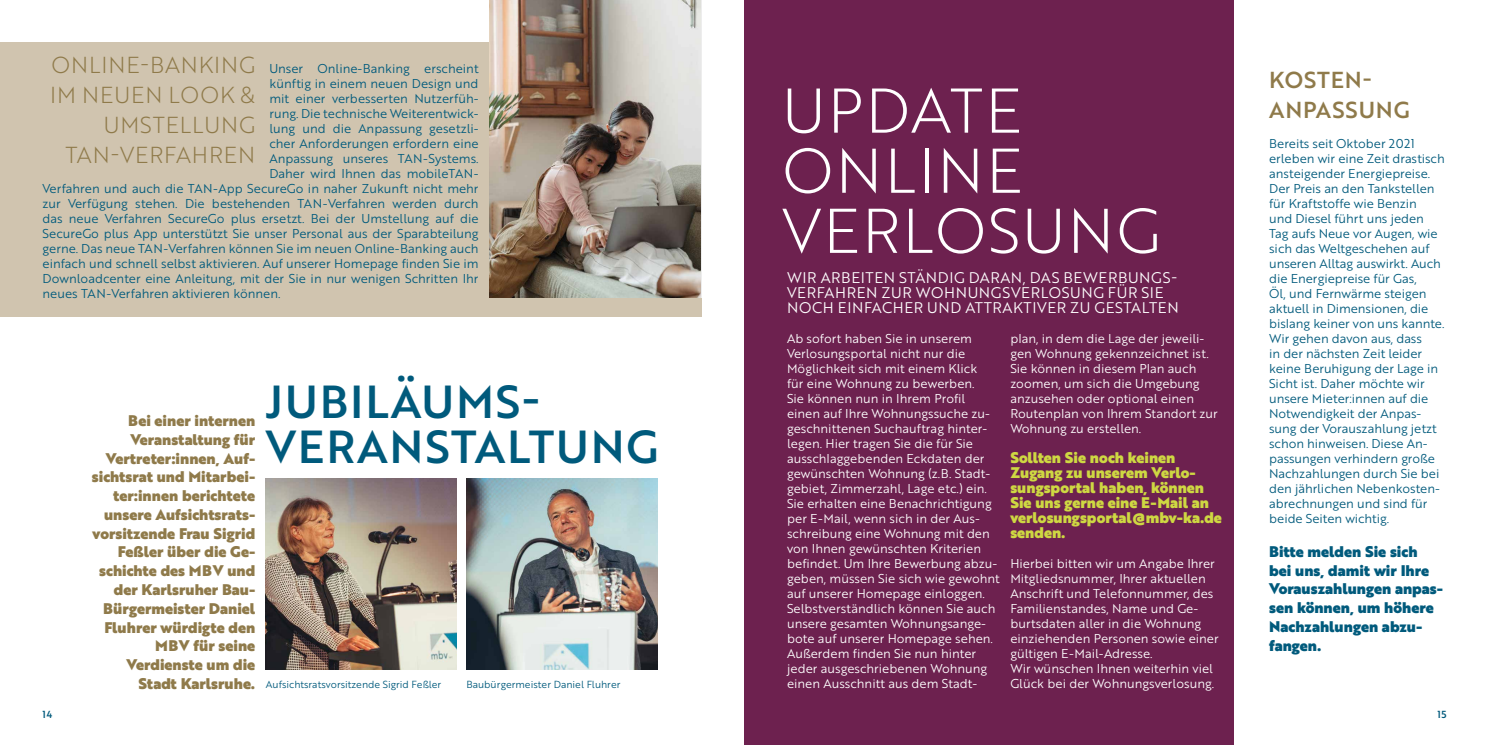
<style>
.page{position:relative;width:1489px;height:745px;background:#fff}
.page>*{position:absolute;margin:0;border:0;box-sizing:border-box;transform-origin:0 0}
.t1{font:61.25px/60px "Brother 1816 Light";letter-spacing:.04em;color:#fff}
.t2{font:45px/45px "Brother 1816 Medium";letter-spacing:.04em;color:#005a7c}
.t3{font:22.5px/30px "Brother 1816 Light";letter-spacing:.04em;color:#8f7a4a;text-align:right}
.t4{font:22.5px/30px "Brother 1816 Medium";letter-spacing:.04em;color:#8f7a4a}
.t5{font:15px/18.8px "Brother 1816 Black";color:#8f7a4a;text-align:right}
.t6{font:15px/15px "Brother 1816 Black";color:#ced842}
.t7{font:15px/15px "Brother 1816 Book";letter-spacing:.04em;color:#fff}
.t8{font:15px/18.8px "Brother 1816 Black";color:#005a7c}
.t9{font:12.5px/15px "Brother 1816 Book";color:#005a7c}
.t10{font:12.5px/15px "Brother 1816 Book";color:#fff}
.t11{font:10px "Brother 1816 Book";color:#005a7c}
.t12{font:10px "Brother 1816 Medium";color:#005a7c}
</style>
<div class="page">
<div style="left:0;top:43px;width:702px;height:274px;background:#d0c4af"></div>
<img style="left:466px;top:478px;width:191px;height:190px">
<div style="left:744px;top:0;width:489px;height:744px;background:#6d214f"></div>
<img style="left:266px;top:478px;width:190px;height:190px">
<img style="left:489px;top:0;width:211px;height:298px">
<h3 class="t3" style="left:50px;top:49px;width:206px">ONLINE-BANKING<br>IM NEUEN LOOK &amp;<br>UMSTELLUNG<br>TAN-VERFAHREN</h3>
<p class="t9" style="left:269px;top:60px;width:211px">Unser Online-Banking erscheint</p>
<p class="t9" style="left:269px;top:75px;width:211px">künftig in einem neuen Design und</p>
<p class="t9" style="left:269px;top:90px;width:211px">mit einer verbesserten Nutzerfüh-</p>
<p class="t9" style="left:269px;top:105px;width:211px">rung. Die technische Weiterentwick-</p>
<p class="t9" style="left:269px;top:120px;width:211px">lung und die Anpassung gesetzli-</p>
<p class="t9" style="left:269px;top:135px;width:211px">cher Anforderungen erfordern eine</p>
<p class="t9" style="left:269px;top:150px;width:211px">Anpassung unseres TAN-Systems.</p>
<p class="t9" style="left:269px;top:165px;width:209px">Daher wird Ihnen das mobileTAN-</p>
<p class="t9" style="left:43px;top:180px;width:437px">Verfahren und auch die TAN-App SecureGo in naher Zukunft nicht mehr</p>
<p class="t9" style="left:43px;top:195px;width:437px">zur Verfügung stehen. Die bestehenden TAN-Verfahren werden durch</p>
<p class="t9" style="left:43px;top:210px;width:437px">das neue Verfahren SecureGo plus ersetzt. Bei der Umstellung auf die</p>
<p class="t9" style="left:43px;top:225px;width:437px">SecureGo plus App unterstützt Sie unser Personal aus der Sparabteilung</p>
<p class="t9" style="left:43px;top:240px;width:437px">gerne. Das neue TAN-Verfahren können Sie im neuen Online-Banking auch</p>
<p class="t9" style="left:43px;top:255px;width:437px">einfach und schnell selbst aktivieren. Auf unserer Homepage finden Sie im</p>
<p class="t9" style="left:43px;top:270px;width:437px">Downloadcenter eine Anleitung, mit der Sie in nur wenigen Schritten Ihr</p>
<p class="t9" style="left:43px;top:285px;width:239px">neues TAN-Verfahren aktivieren können.</p>
<p class="t5" style="left:92px;top:410px;width:165px">Bei einer internen<br>Veranstaltung für<br>Vertreter:innen, Auf&shy;sichtsrat und Mitarbei&shy;ter:innen berichtete unsere Aufsichtsrats&shy;vorsitzende Frau Sigrid<br>Feßler über die Ge&shy;schichte des MBV und der Karlsruher Bau-<br>Bürgermeister Daniel<br>Fluhrer würdigte den<br>MBV für seine<br>Verdienste um die<br>Stadt Karlsruhe.</p>
<h2 class="t2" style="left:266px;top:377px;width:394px">JUBILÄUMS-<br>VERANSTALTUNG</h2>
<p class="t11" style="left:266px;top:677px;width:177px">Aufsichtsratsvorsitzende Sigrid Feßler</p>
<p class="t11" style="left:466px;top:677px;width:156px">Baubürgermeister Daniel Fluhrer</p>
<h1 class="t1" style="left:782px;top:78px;width:379px">UPDATE<br>ONLINE<br>VERLOSUNG</h1>
<p class="t7" style="left:787px;top:269px;width:393px">WIR ARBEITEN STÄNDIG DARAN, DAS BEWERBUNGS-<br>VERFAHREN ZUR WOHNUNGSVERLOSUNG FÜR SIE<br>NOCH EINFACHER UND ATTRAKTIVER ZU GESTALTEN</p>
<p class="t10" style="left:787px;top:330px;width:214px">Ab sofort haben Sie in unserem<br>Verlosungsportal nicht nur die<br>Möglichkeit sich mit einem Klick<br>für eine Wohnung zu bewerben.<br>Sie können nun in Ihrem Profil einen auf Ihre Wohnungssuche zu&shy;geschnittenen Suchauftrag hinter&shy;legen. Hier tragen Sie die für Sie ausschlaggebenden Eckdaten der gewünschten Wohnung (z.B. Stadt&shy;gebiet, Zimmerzahl, Lage etc.) ein.<br>Sie erhalten eine Benachrichtigung per E-Mail, wenn sich in der Aus&shy;schreibung eine Wohnung mit den von Ihnen gewünschten Kriterien befindet. Um Ihre Bewerbung abzu&shy;geben, müssen Sie sich wie gewohnt auf unserer Homepage einloggen.<br>Selbstverständlich können Sie auch unsere gesamten Wohnungsange&shy;bote auf unserer Homepage sehen.<br>Außerdem finden Sie nun hinter jeder ausgeschriebenen Wohnung einen Ausschnitt aus dem Stadt-</p>
<p class="t10" style="left:1010px;top:330px;width:209px">plan, in dem die Lage der jeweili&shy;gen Wohnung gekennzeichnet ist.<br>Sie können in diesem Plan auch zoomen, um sich die Umgebung anzusehen oder optional einen<br>Routenplan von Ihrem Standort zur<br>Wohnung zu erstellen.</p>
<p class="t6" style="left:1010px;top:449px;width:213px">Sollten Sie noch keinen<br>Zugang zu unserem Verlo&shy;sungsportal haben, können<br>Sie uns gerne eine E-Mail an verlosungsportal@mbv-ka.de senden.</p>
<p class="t10" style="left:1010px;top:555px;width:210px">Hierbei bitten wir um Angabe Ihrer Mitgliedsnummer, Ihrer aktuellen Anschrift und Telefonnummer, des Familienstandes, Name und Ge&shy;burtsdaten aller in die Wohnung einziehenden Personen sowie einer gültigen E-Mail-Adresse.<br>Wir wünschen Ihnen weiterhin viel Glück bei der Wohnungsverlosung.</p>
<h3 class="t4" style="left:1269px;top:64px;width:142px">KOSTEN-<br>ANPASSUNG</h3>
<p class="t9" style="left:1269px;top:135px;width:177px">Bereits seit Oktober 2021 erleben wir eine Zeit drastisch ansteigender Energiepreise.<br>Der Preis an den Tankstellen für Kraftstoffe wie Benzin<br>und Diesel führt uns jeden<br>Tag aufs Neue vor Augen, wie sich das Weltgeschehen auf unseren Alltag auswirkt. Auch die Energiepreise für Gas,<br>Öl, und Fernwärme steigen aktuell in Dimensionen, die bislang keiner von uns kannte.<br>Wir gehen davon aus, dass<br>in der nächsten Zeit leider keine Beruhigung der Lage in<br>Sicht ist. Daher möchte wir unsere Mieter:innen auf die<br>Notwendigkeit der Anpas&shy;sung der Vorauszahlung jetzt schon hinweisen. Diese An&shy;passungen verhindern große<br>Nachzahlungen durch Sie bei den jährlichen Nebenkosten&shy;abrechnungen und sind für beide Seiten wichtig.</p>
<p class="t8" style="left:1269px;top:541px;width:175px">Bitte melden Sie sich bei uns, damit wir Ihre<br>Vorauszahlungen anpas&shy;sen können, um höhere<br>Nachzahlungen abzu&shy;fangen.</p>
<p class="t12" style="left:43px;top:706px;width:11px">14</p>
<p class="t12" style="left:1437px;top:706px;width:10px">15</p>
</div>
